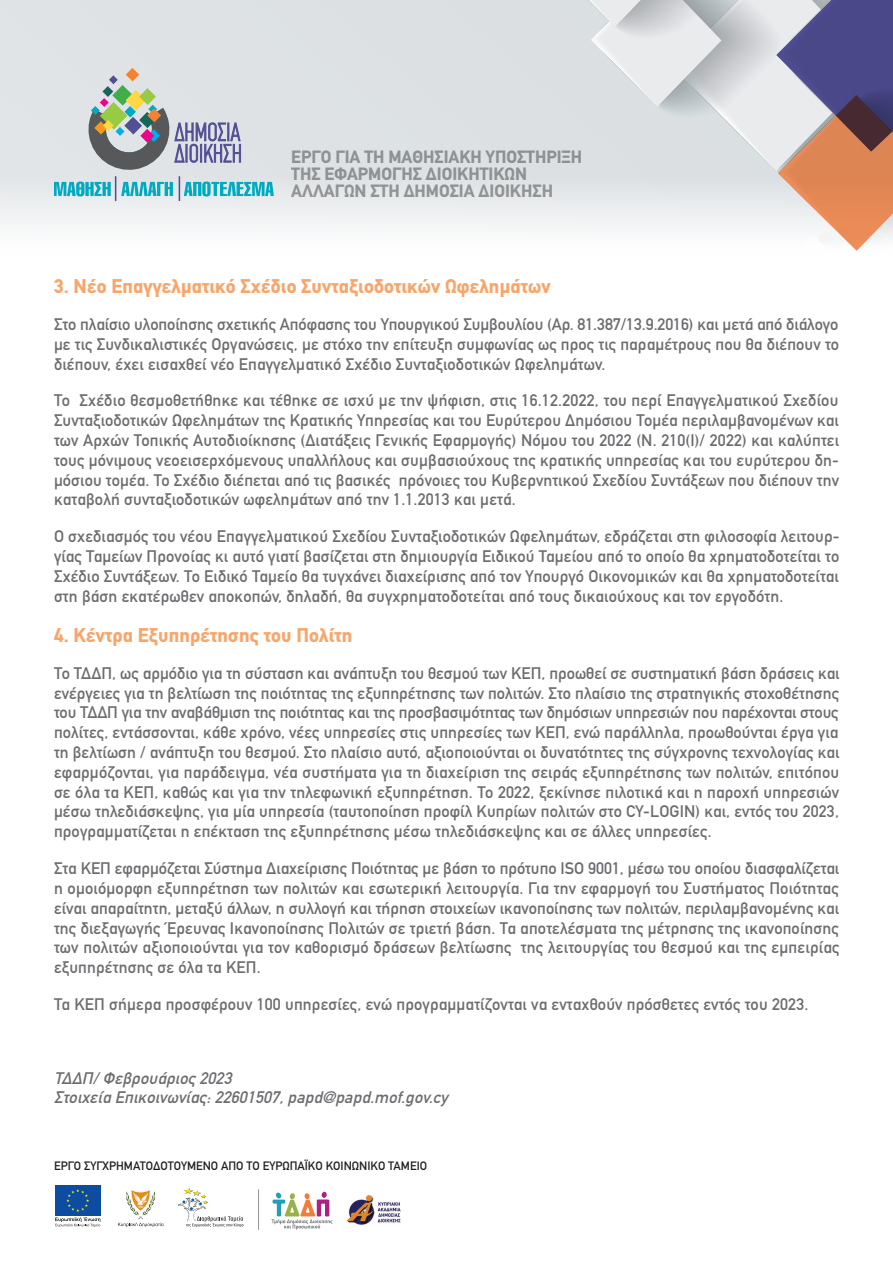
<style>
.page{position:relative;width:893px;height:1263px;background:#fff}
.page>*{position:absolute;margin:0;border:0;box-sizing:border-box;transform-origin:0 0}
.t1{font:700 19.5px "CF Din";letter-spacing:.01em;color:#f9a468}
.t2{font:700 17.55px/17px "CF Din";color:#57585a}
.t3{font:16.5px/19.8px "CF Din";letter-spacing:.01em;color:#6c6d70;text-align:justify}
.t4{font:italic 16.5px/19.8px "CF Din";color:#6c6d70}
.t5{font:12px "CF Din";color:#231f20}
</style>
<div class="page">
<svg style="left:0;top:0;width:549px;height:228px"></svg>
<svg style="left:549px;top:0;width:344px;height:251px"></svg>
<svg style="left:54px;top:68px;width:220px;height:133px"></svg>
<svg style="left:178px;top:1188px;width:65px;height:39px"></svg>
<svg style="left:118px;top:1190px;width:45px;height:37px"></svg>
<div style="left:55px;top:1185px;width:45px;height:31px;background:#0d4da1"></div>
<svg style="left:55px;top:1189px;width:45px;height:38px"></svg>
<hr style="left:258px;top:1189px;width:1px;height:41px;background:#231f20">
<img style="left:346px;top:1195px;width:55px;height:30px">
<svg style="left:272px;top:1192px;width:61px;height:37px"></svg>
<p class="t2" style="left:291px;top:149px;width:292px">ΕΡΓΟ ΓΙΑ ΤΗ ΜΑΘΗΣΙΑΚΗ ΥΠΟΣΤΗΡΙΞΗ<br>ΤΗΣ ΕΦΑΡΜΟΓΗΣ ΔΙΟΙΚΗΤΙΚΩΝ<br>ΑΛΛΑΓΩΝ ΣΤΗ ΔΗΜΟΣΙΑ ΔΙΟΙΚΗΣΗ</p>
<p class="t1" style="left:54px;top:276px;width:498px">3. Νέο Επαγγελματικό Σχέδιο Συνταξιοδοτικών Ωφελημάτων</p>
<p class="t3" style="left:54px;top:315px;width:787px">Στο πλαίσιο υλοποίησης σχετικής Απόφασης του Υπουργικού Συμβουλίου (Αρ. 81.387/13.9.2016) και μετά από διάλογο με τις Συνδικαλιστικές Οργανώσεις, με στόχο την επίτευξη συμφωνίας ως προς τις παραμέτρους που θα διέπουν το διέπουν, έχει εισαχθεί νέο Επαγγελματικό Σχέδιο Συνταξιοδοτικών Ωφελημάτων.</p>
<p class="t3" style="left:54px;top:391px;width:787px">Το Σχέδιο θεσμοθετήθηκε και τέθηκε σε ισχύ με την ψήφιση, στις 16.12.2022, του περί Επαγγελματικού Σχεδίου Συνταξιοδοτικών Ωφελημάτων της Κρατικής Υπηρεσίας και του Ευρύτερου Δημόσιου Τομέα περιλαμβανομένων και των Αρχών Τοπικής Αυτοδιοίκησης (Διατάξεις Γενικής Εφαρμογής) Νόμου του 2022 (N. 210(I)/ 2022) και καλύπτει τους μόνιμους νεοεισερχόμενους υπαλλήλους και συμβασιούχους της κρατικής υπηρεσίας και του ευρύτερου δη&shy;μόσιου τομέα. Το Σχέδιο διέπεται από τις βασικές πρόνοιες του Κυβερνητικού Σχεδίου Συντάξεων που διέπουν την καταβολή συνταξιοδοτικών ωφελημάτων από την 1.1.2013 και μετά.</p>
<p class="t3" style="left:54px;top:527px;width:787px">Ο σχεδιασμός του νέου Επαγγελματικού Σχεδίου Συνταξιοδοτικών Ωφελημάτων, εδράζεται στη φιλοσοφία λειτουρ&shy;γίας Ταμείων Προνοίας κι αυτό γιατί βασίζεται στη δημιουργία Ειδικού Ταμείου από το οποίο θα χρηματοδοτείται το Σχέδιο Συντάξεων. Το Ειδικό Ταμείο θα τυγχάνει διαχείρισης από τον Υπουργό Οικονομικών και θα χρηματοδοτείται στη βάση εκατέρωθεν αποκοπών, δηλαδή, θα συγχρηματοδοτείται από τους δικαιούχους και τον εργοδότη.</p>
<p class="t1" style="left:54px;top:625px;width:300px">4. Κέντρα Εξυπηρέτησης του Πολίτη</p>
<p class="t3" style="left:54px;top:663px;width:787px">Το ΤΔΔΠ, ως αρμόδιο για τη σύσταση και ανάπτυξη του θεσμού των ΚΕΠ, προωθεί σε συστηματική βάση δράσεις και ενέργειες για τη βελτίωση της ποιότητας της εξυπηρέτησης των πολιτών. Στο πλαίσιο της στρατηγικής στοχοθέτησης του ΤΔΔΠ για την αναβάθμιση της ποιότητας και της προσβασιμότητας των δημόσιων υπηρεσιών που παρέχονται στους πολίτες, εντάσσονται, κάθε χρόνο, νέες υπηρεσίες στις υπηρεσίες των ΚΕΠ, ενώ παράλληλα, προωθούνται έργα για τη βελτίωση / ανάπτυξη του θεσμού. Στο πλαίσιο αυτό, αξιοποιούνται οι δυνατότητες της σύγχρονης τεχνολογίας και εφαρμόζονται, για παράδειγμα, νέα συστήματα για τη διαχείριση της σειράς εξυπηρέτησης των πολιτών, επιτόπου σε όλα τα ΚΕΠ, καθώς και για την τηλεφωνική εξυπηρέτηση. Το 2022, ξεκίνησε πιλοτικά και η παροχή υπηρεσιών μέσω τηλεδιάσκεψης, για μία υπηρεσία (ταυτοποίηση προφίλ Κυπρίων πολιτών στο CY-LOGIN) και, εντός του 2023, προγραμματίζεται η επέκταση της εξυπηρέτησης μέσω τηλεδιάσκεψης και σε άλλες υπηρεσίες.</p>
<p class="t3" style="left:54px;top:859px;width:787px">Στα ΚΕΠ εφαρμόζεται Σύστημα Διαχείρισης Ποιότητας με βάση το πρότυπο ISO 9001, μέσω του οποίου διασφαλίζεται η ομοιόμορφη εξυπηρέτηση των πολιτών και εσωτερική λειτουργία. Για την εφαρμογή του Συστήματος Ποιότητας είναι απαραίτητη, μεταξύ άλλων, η συλλογή και τήρηση στοιχείων ικανοποίησης των πολιτών, περιλαμβανομένης και της διεξαγωγής Έρευνας Ικανοποίησης Πολιτών σε τριετή βάση. Τα αποτελέσματα της μέτρησης της ικανοποίησης των πολιτών αξιοποιούνται για τον καθορισμό δράσεων βελτίωσης της λειτουργίας του θεσμού και της εμπειρίας εξυπηρέτησης σε όλα τα ΚΕΠ.</p>
<p class="t3" style="left:54px;top:994px;width:756px">Τα ΚΕΠ σήμερα προσφέρουν 100 υπηρεσίες, ενώ προγραμματίζονται να ενταχθούν πρόσθετες εντός του 2023.</p>
<p class="t4" style="left:54px;top:1068px;width:395px">ΤΔΔΠ/Φεβρουάριος 2023<br>Στοιχεία Επικοινωνίας:22601507,papd@papd.mof.gov.cy</p>
<p class="t5" style="left:54px;top:1159px;width:375px">ΕΡΓΟ ΣΥΓΧΡΗΜΑΤΟΔΟΤΟΥΜΕΝΟ ΑΠΟ ΤΟ ΕΥΡΩΠΑΪΚΟ ΚΟΙΝΩΝΙΚΌ ΤΑΜΕΊΟ</p>
</div>
